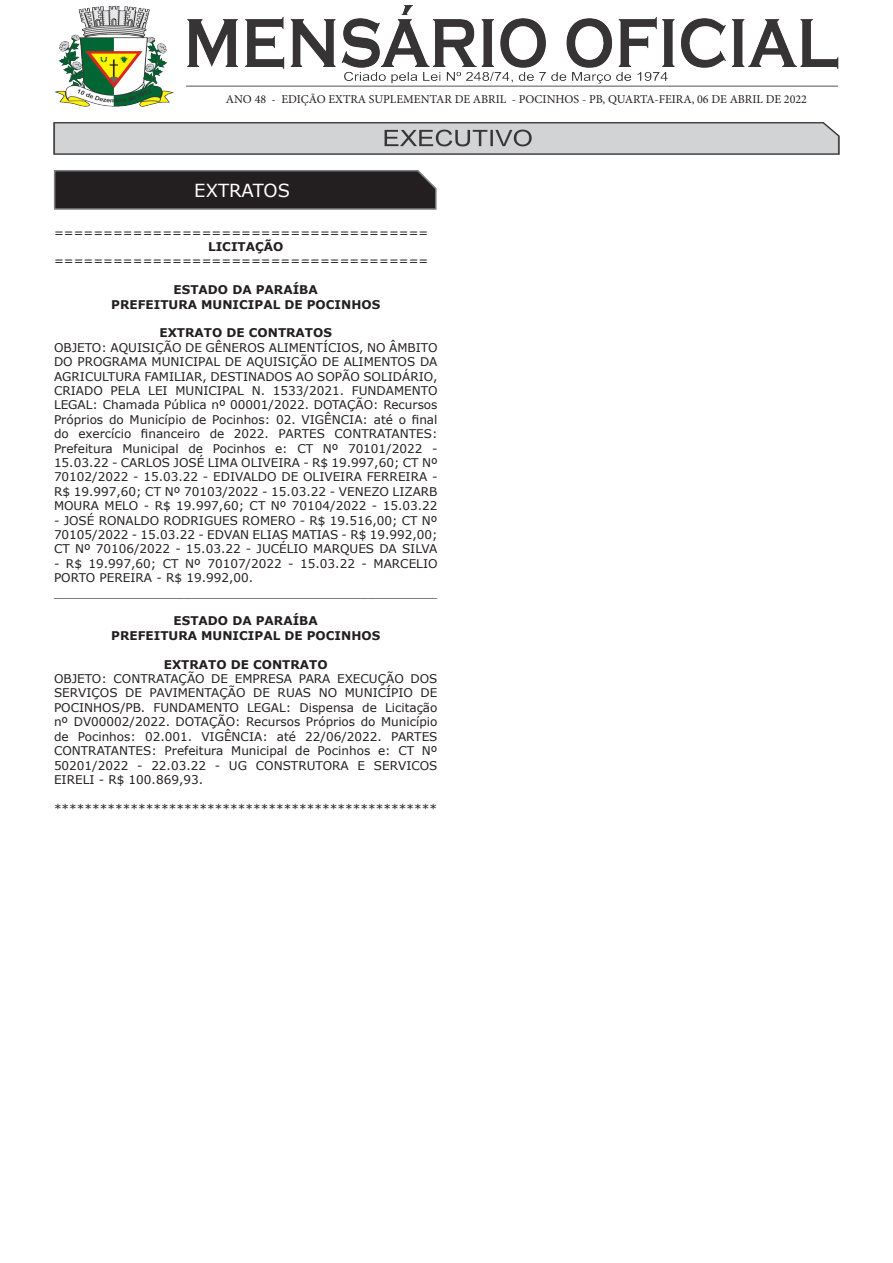
<style>
.page{position:relative;width:893px;height:1263px;background:#fff}
.page>*{position:absolute;margin:0;border:0;box-sizing:border-box;transform-origin:0 0}
.Body_Text_2{font:18px "Verdana";color:#fff}
.t1{font:12px/14.4px "Verdana";color:#231f20;text-align:justify}
.t2{font:700 12px "Verdana";color:#231f20}
.t3{font:12px "Minion Pro";color:#231f20}
</style>
<div class="page">
<img style="left:54px;top:5px;width:785px;height:149px">
<svg style="left:53px;top:170px;width:384px;height:40px;background:#2e2b2c"></svg>
<p class="t3" style="left:226px;top:91px;width:583px">ANO 48 - EDIÇÃO EXTRA SUPLEMENTAR DE ABRIL - POCINHOS - PB, QUARTA-FEIRA, 06 DE ABRIL DE 2022</p>
<p class="Body_Text_2" style="left:194px;top:178px;width:97px">EXTRATOS</p>
<p class="t1" style="left:54px;top:225px;width:376px">======================================</p>
<p class="t2" style="left:208px;top:238px;width:77px">LICITAÇÃO</p>
<p class="t1" style="left:54px;top:254px;width:376px">======================================</p>
<p class="t2" style="left:174px;top:281px;width:146px">ESTADO DA PARAÍBA</p>
<p class="t2" style="left:111px;top:296px;width:271px">PREFEITURA MUNICIPAL DE POCINHOS</p>
<p class="t2" style="left:159px;top:325px;width:174px">EXTRATO DE CONTRATOS</p>
<p class="t1" style="left:54px;top:340px;width:385px">OBJETO: AQUISIÇÃO DE GÊNEROS ALIMENTÍCIOS, NO ÂMBITO DO PROGRAMA MUNICIPAL DE AQUISIÇÃO DE ALIMENTOS DA AGRICULTURA FAMILIAR, DESTINADOS AO SOPÃO SOLIDÁRIO, CRIADO PELA LEI MUNICIPAL N. 1533/2021. FUNDAMENTO LEGAL: Chamada Pública nº 00001/2022. DOTAÇÃO: Recursos Próprios do Município de Pocinhos: 02. VIGÊNCIA: até o final do exercício financeiro de 2022. PARTES CONTRATANTES:<br>Prefeitura Municipal de Pocinhos e: CT Nº 70101/2022 - 15.03.22 - CARLOS JOSÉ LIMA OLIVEIRA - R$ 19.997,60; CT Nº 70102/2022 - 15.03.22 - EDIVALDO DE OLIVEIRA FERREIRA - R$ 19.997,60; CT Nº 70103/2022 - 15.03.22 - VENEZO LIZARB MOURA MELO - R$ 19.997,60; CT Nº 70104/2022 - 15.03.22</p>
<p class="t1" style="left:54px;top:513px;width:385px">- JOSÉ RONALDO RODRIGUES ROMERO - R$ 19.516,00; CT Nº 70105/2022 - 15.03.22 - EDVAN ELIAS MATIAS - R$ 19.992,00; CT Nº 70106/2022 - 15.03.22 - JUCÉLIO MARQUES DA SILVA</p>
<p class="t1" style="left:54px;top:556px;width:385px">- R$ 19.997,60; CT Nº 70107/2022 - 15.03.22 - MARCELIO<br>PORTO PEREIRA - R$ 19.992,00.</p>
<p class="t1" style="left:54px;top:585px;width:385px">__________________________________________________</p>
<p class="t2" style="left:174px;top:613px;width:146px">ESTADO DA PARAÍBA</p>
<p class="t2" style="left:111px;top:627px;width:271px">PREFEITURA MUNICIPAL DE POCINHOS</p>
<p class="t2" style="left:164px;top:656px;width:165px">EXTRATO DE CONTRATO</p>
<p class="t1" style="left:54px;top:671px;width:385px">OBJETO: CONTRATAÇÃO DE EMPRESA PARA EXECUÇÃO DOS SERVIÇOS DE PAVIMENTAÇÃO DE RUAS NO MUNICÍPIO DE POCINHOS/PB. FUNDAMENTO LEGAL: Dispensa de Licitação nº DV00002/2022. DOTAÇÃO: Recursos Próprios do Município de Pocinhos: 02.001. VIGÊNCIA: até 22/06/2022. PARTES CONTRATANTES: Prefeitura Municipal de Pocinhos e: CT Nº 50201/2022 - 22.03.22 - UG CONSTRUTORA E SERVICOS EIRELI - R$ 100.869,93.</p>
<p class="t1" style="left:54px;top:801px;width:385px">**************************************************</p>
</div>
